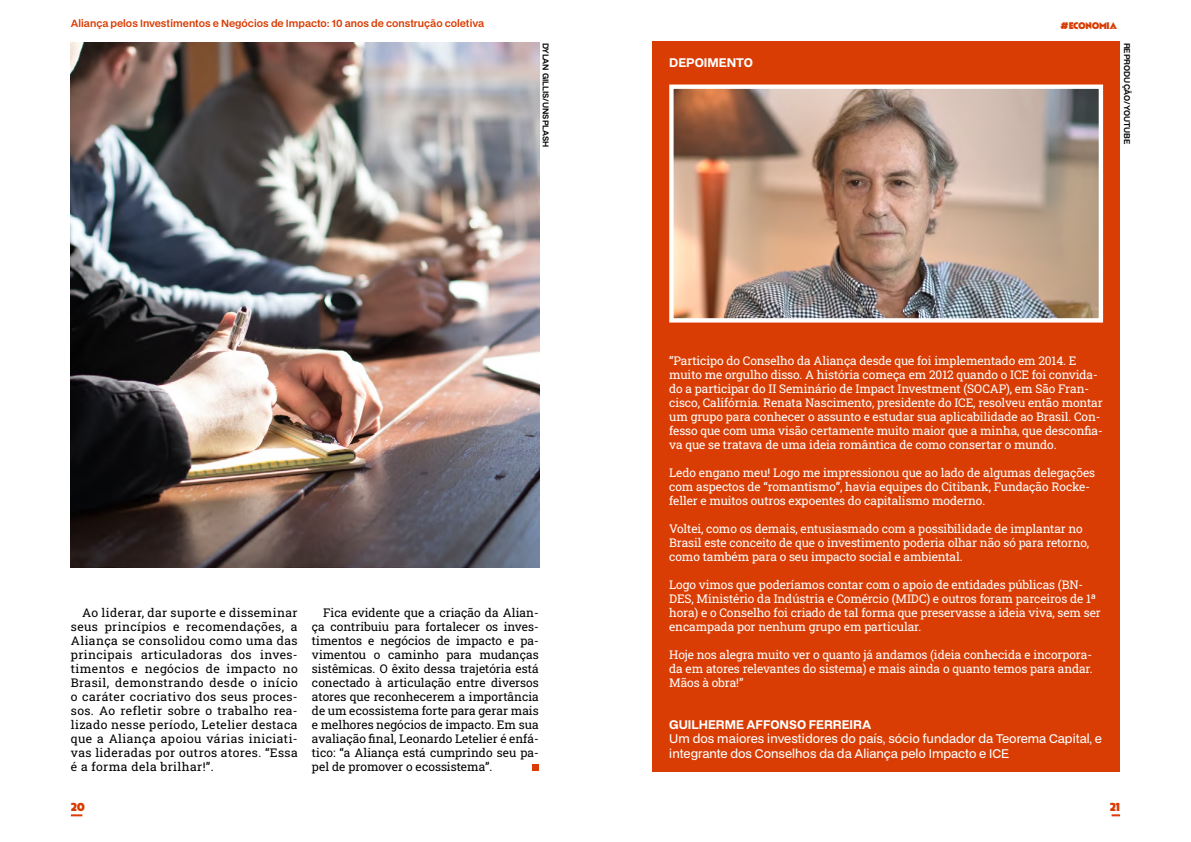
<style>
.page{position:relative;width:1191px;height:842px;background:#fff}
.page>*{position:absolute;margin:0;border:0;box-sizing:border-box;transform-origin:0 0}
.t1{font:12px/14px "Roboto Slab";letter-spacing:-.01em;color:#fff}
.t2{font:12px/14px "Roboto Slab";letter-spacing:.02em;color:#000;text-align:justify}
.t3{font:12px/14.4px "BDO Grotesk";color:#fff}
.t4{font:700 12px "BDO Grotesk";color:#fff}
.t5{font:12px "Apres Ski Personal Use Only";color:#d93d04}
.t6{font:600 10px "BDO Grotesk";color:#d93d04}
.t7{font:10px "Apres Ski Personal Use Only";letter-spacing:-.03em;color:#d93d04}
.t8{font:600 8px "BDO Grotesk";color:#000}
</style>
<div class="page">
<img style="left:70px;top:43px;width:469px;height:524px">
<div style="left:652px;top:41px;width:468px;height:730px;background:#d93d04"></div>
<img style="left:674px;top:90px;width:424px;height:228px">
<div style="left:669px;top:85px;width:434px;height:238px;border:4px solid #fff"></div>
<svg style="left:1111px;top:814px;width:9px;height:2px"></svg>
<svg style="left:71px;top:814px;width:11px;height:2px"></svg>
<div style="left:532px;top:764px;width:7px;height:7px;background:#d93d04"></div>
<p class="t6" style="left:71px;top:15px;width:415px">Aliança pelos Investimentos e Negócios de Impacto: 10 anos de construção coletiva</p>
<p class="t7" style="left:1060px;top:19px;width:58px">#ECONOMIA</p>
<p class="t8" style="left:552px;top:43px;width:106px;rotate:90deg">DYLAN GILLIS/UNSPLASH</p>
<p class="t8" style="left:1133px;top:43px;width:103px;rotate:90deg">REPRODUÇÃO/YOUTUBE</p>
<p class="t4" style="left:669px;top:53px;width:85px">DEPOIMENTO</p>
<p class="t2" style="left:71px;top:605px;width:228px;text-indent:11px">Ao liderar, dar suporte e disseminar seus princípios e recomendações, a Aliança se consolidou como uma das principais articuladoras dos inves&shy;timentos e negócios de impacto no Brasil, demonstrando desde o início o caráter cocriativo dos seus proces&shy;sos. Ao refletir sobre o trabalho rea&shy;lizado nesse período, Letelier destaca que a Aliança apoiou várias iniciati&shy;vas lideradas por outros atores. “Essa é a forma dela brilhar!”.</p>
<p class="t2" style="left:312px;top:605px;width:228px;text-indent:11px">Fica evidente que a criação da Alian&shy;ça contribuiu para fortalecer os inves&shy;timentos e negócios de impacto e pa&shy;vimentou o caminho para mudanças sistêmicas. O êxito dessa trajetória está conectado à articulação entre diversos atores que reconhecerem a importância de um ecossistema forte para gerar mais e melhores negócios de impacto. Em sua avaliação final, Leonardo Letelier é enfá&shy;tico: “a Aliança está cumprindo seu pa&shy;pel de promover o ecossistema”.</p>
<p class="t1" style="left:669px;top:353px;width:435px">“Participo do Conselho da Aliança desde que foi implementado em 2014. E muito me orgulho disso. A história começa em 2012 quando o ICE foi convida&shy;do a participar do II Seminário de Impact Investment (SOCAP), em São Fran&shy;cisco, Califórnia. Renata Nascimento, presidente do ICE, resolveu então montar um grupo para conhecer o assunto e estudar sua aplicabilidade ao Brasil. Con&shy;fesso que com uma visão certamente muito maior que a minha, que desconfia&shy;va que se tratava de uma ideia romântica de como consertar o mundo.</p>
<p class="t1" style="left:669px;top:465px;width:427px">Ledo engano meu! Logo me impressionou que ao lado de algumas delegações com aspectos de “romantismo”, havia equipes do Citibank, Fundação Rocke&shy;feller e muitos outros expoentes do capitalismo moderno.</p>
<p class="t1" style="left:669px;top:521px;width:421px">Voltei, como os demais, entusiasmado com a possibilidade de implantar no<br>Brasil este conceito de que o investimento poderia olhar não só para retorno, como também para o seu impacto social e ambiental.</p>
<p class="t1" style="left:669px;top:577px;width:433px">Logo vimos que poderíamos contar com o apoio de entidades públicas (BN-DES, Ministério da Indústria e Comércio (MIDC) e outros foram parceiros de 1ª hora) e o Conselho foi criado de tal forma que preservasse a ideia viva, sem ser encampada por nenhum grupo em particular.</p>
<p class="t1" style="left:669px;top:647px;width:425px;text-align:justify">Hoje nos alegra muito ver o quanto já andamos (ideia conhecida e incorpora&shy;da em atores relevantes do sistema) e mais ainda o quanto temos para andar.<br>Mãos à obra!”</p>
<p class="t4" style="left:669px;top:715px;width:203px">GUILHERME AFFONSO FERREIRA</p>
<p class="t3" style="left:669px;top:731px;width:434px">Um dos maiores investidores do país, sócio fundador da Teorema Capital, e integrante dos Conselhos da da Aliança pelo Impacto e ICE</p>
<p class="t5" style="left:71px;top:799px;width:16px">20</p>
<p class="t5" style="left:1109px;top:799px;width:12px">21</p>
</div>
